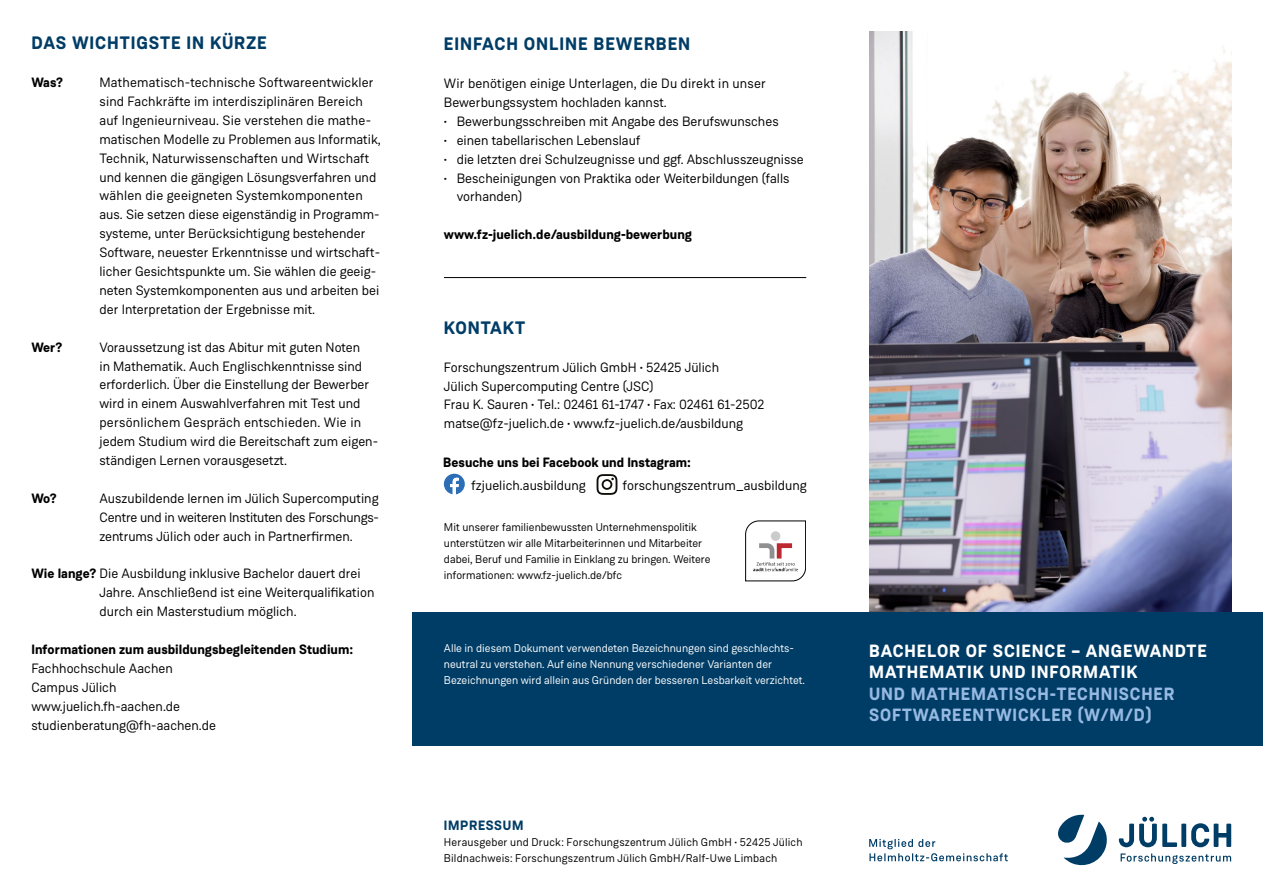
<style>
.page{position:relative;width:1263px;height:893px;background:#fff}
.page>*{position:absolute;margin:0;border:0;box-sizing:border-box;transform-origin:0 0}
.t1{font:700 18px "Weissenhof Grotesk";letter-spacing:.05em;color:#003d66}
.t2{font:700 17.7px/21.3px "Weissenhof Grotesk";letter-spacing:.05em;color:#97b9e2}
.t3{font:700 17.7px/21.3px "Weissenhof Grotesk";letter-spacing:.05em;color:#fff}
.t4{font:13.5px/18.9px "Weissenhof Grotesk";color:#000}
.t5{font:700 13.5px "Weissenhof Grotesk";color:#000}
.t6{font:700 13.5px "Weissenhof Grotesk";letter-spacing:.05em;color:#003d66}
.t7{font:11.25px/15.8px "Weissenhof Grotesk";color:#000}
.t8{font:11.25px/15.8px "Weissenhof Grotesk";color:#fff}
.s1{font-weight:700}
</style>
<div class="page">
<img style="left:869px;top:31px;width:362px;height:581px">
<hr style="left:444px;top:277px;width:362px;height:1px;background:#000">
<div style="left:412px;top:612px;width:851px;height:134px;background:#003d66"></div>
<svg style="left:1058px;top:815px;width:173px;height:50px"></svg>
<svg style="left:745px;top:521px;width:61px;height:60px"></svg>
<svg style="left:444px;top:474px;width:21px;height:20px"></svg>
<svg style="left:596px;top:474px;width:21px;height:21px"></svg>
<svg style="left:869px;top:839px;width:139px;height:23px"></svg>
<h1 class="t1" style="left:31px;top:32px;width:237px">DAS WICHTIGSTE IN KÜRZE</h1>
<p class="t5" style="left:31px;top:74px;width:33px">Was?</p>
<p class="t4" style="left:99px;top:73px;width:283px">Mathematisch-technische Softwareentwickler sind Fachkräfte im interdisziplinären Bereich auf Ingenieurniveau. Sie verstehen die mathe&shy;matischen Modelle zu Problemen aus Informatik, Technik, Naturwissenschaften und Wirtschaft und kennen die gängigen Lösungsverfahren und wählen die geeigneten Systemkomponenten aus. Sie setzen diese eigenständig in Programm&shy;systeme, unter Berücksichtigung bestehender Software, neuester Erkenntnisse und wirtschaft&shy;licher Gesichtspunkte um. Sie wählen die geeig&shy;neten Systemkomponenten aus und arbeiten bei der Interpretation der Ergebnisse mit.</p>
<p class="t5" style="left:31px;top:338px;width:33px">Wer?</p>
<p class="t4" style="left:99px;top:337px;width:280px">Voraussetzung ist das Abitur mit guten Noten<br>in Mathematik. Auch Englischkenntnisse sind erforderlich. Über die Einstellung der Bewerber wird in einem Auswahlverfahren mit Test und persönlichem Gespräch entschieden. Wie in jedem Studium wird die Bereitschaft zum eigen&shy;ständigen Lernen vorausgesetzt.</p>
<p class="t5" style="left:31px;top:490px;width:27px">Wo?</p>
<p class="t4" style="left:99px;top:489px;width:281px;text-align:justify">Auszubildende lernen im Jülich Supercomputing Centre und in weiteren Instituten des Forschungs&shy;zentrums Jülich oder auch in Partnerfirmen.</p>
<p class="t4" style="left:99px;top:564px;width:276px;text-indent:-68px"><span class="s1">Wie lange?</span> Die Ausbildung inklusive Bachelor dauert drei<br>Jahre. Anschließend ist eine Weiterqualifikation durch ein Masterstudium möglich.</p>
<p class="t5" style="left:31px;top:641px;width:323px">Informationen zum ausbildungsbegleitenden Studium:</p>
<p class="t4" style="left:31px;top:659px;width:186px">Fachhochschule Aachen<br>Campus Jülich www.juelich.fh-aachen.de studienberatung@fh-aachen.de</p>
<h1 class="t1" style="left:444px;top:33px;width:248px">EINFACH ONLINE BEWERBEN</h1>
<p class="t4" style="left:444px;top:74px;width:323px">Wir benötigen einige Unterlagen, die Du direkt in unser<br>Bewerbungssystem hochladen kannst.</p>
<p class="t4" style="left:444px;top:112px;width:336px">• Bewerbungsschreiben mit Angabe des Berufswunsches</p>
<p class="t4" style="left:444px;top:131px;width:198px">• einen tabellarischen Lebenslauf</p>
<p class="t4" style="left:444px;top:150px;width:361px">• die letzten drei Schulzeugnisse und ggf. Abschlusszeugnisse</p>
<p class="t4" style="left:457px;top:168px;width:334px;text-indent:-13px">• Bescheinigungen von Praktika oder Weiterbildungen (falls vorhanden)</p>
<p class="t5" style="left:444px;top:226px;width:250px">www.fz-juelich.de/ausbildung-bewerbung</p>
<h1 class="t1" style="left:444px;top:316px;width:83px">KONTAKT</h1>
<p class="t4" style="left:444px;top:357px;width:322px">Forschungszentrum Jülich GmbH • 52425 Jülich<br>Jülich Supercomputing Centre (JSC)<br>Frau K. Sauren • Tel.: 02461 61-1747 • Fax: 02461 61-2502 matse@fz-juelich.de • www.fz-juelich.de/ausbildung</p>
<p class="t5" style="left:443px;top:453px;width:249px">Besuche uns bei Facebook und Instagram:</p>
<p class="t4" style="left:471px;top:476px;width:116px">fzjuelich.ausbildung</p>
<p class="t4" style="left:623px;top:476px;width:186px">forschungszentrum_ausbildung</p>
<p class="t7" style="left:444px;top:520px;width:268px">Mit unserer familienbewussten Unternehmenspolitik unterstützen wir alle Mitarbeiterinnen und Mitarbeiter dabei, Beruf und Familie in Einklang zu bringen. Weitere informationen: www.fz-juelich.de/bfc</p>
<p class="t8" style="left:444px;top:640px;width:363px">Alle in diesem Dokument verwendeten Bezeichnungen sind geschlechts&shy;neutral zu verstehen. Auf eine Nennung verschiedener Varianten der<br>Bezeichnungen wird allein aus Gründen der besseren Lesbarkeit verzichtet.</p>
<p class="t6" style="left:444px;top:817px;width:81px">IMPRESSUM</p>
<p class="t7" style="left:444px;top:834px;width:360px">Herausgeber und Druck: Forschungszentrum Jülich GmbH • 52425 Jülich<br>Bildnachweis: Forschungszentrum Jülich GmbH/Ralf-Uwe Limbach</p>
<h2 class="t3" style="left:869px;top:641px;width:339px">BACHELOR OF SCIENCE – ANGEWANDTE<br>MATHEMATIK UND INFORMATIK</h2>
<h2 class="t2" style="left:869px;top:683px;width:307px">UND MATHEMATISCH-TECHNISCHER<br>SOFTWAREENTWICKLER (W/M/D)</h2>
</div>
